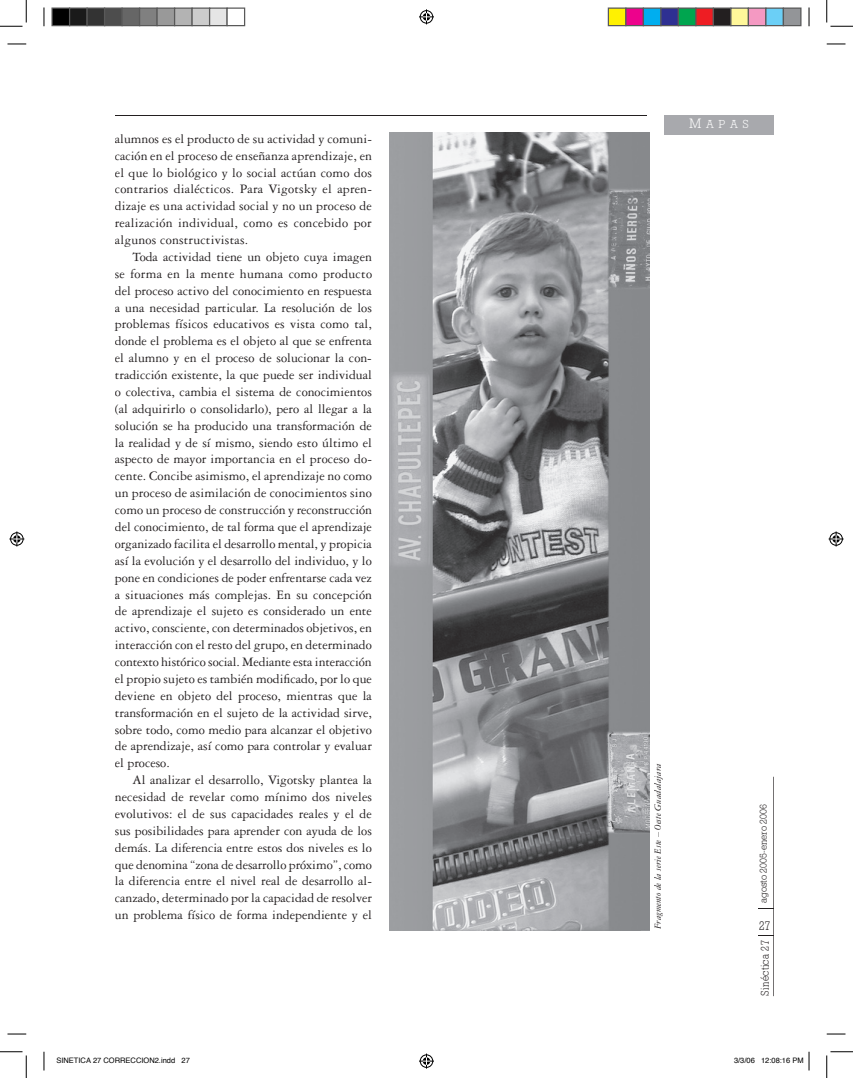
<style>
.page{position:relative;width:853px;height:1078px;background:#fff}
.page>*{position:absolute;margin:0;border:0;box-sizing:border-box;transform-origin:0 0}
.t1{font:13.75px/16.9px "Garamond Three";color:#231f20;text-align:justify}
.t2{font:12.5px "Geometric Slab 712 BT Light A";color:#231f20;scale:.9 1}
.t3{font:11.75px "Geometric Slab 712 BT Light A";color:#fff}
.t4{font:11.25px "Geometric Slab 712 BT Light A";letter-spacing:.04em;color:#231f20;scale:.9 1}
.t5{font:italic 10px "Garamond Three";color:#231f20}
.t6{font:10px "Geometric Slab 712 BT Light A";color:#231f20}
.t7{font:7.5px "Helvetica";color:#000}
.s1{font-size:13.75px}
</style>
<div class="page">
<svg style="left:758px;top:777px;width:16px;height:219px"></svg>
<hr style="left:115px;top:115px;width:532px;height:1px;background:#231f20">
<div style="left:664px;top:115px;width:109px;height:20px;background:#a8a9ad"></div>
<img style="left:390px;top:133px;width:259px;height:797px">
<svg style="left:8px;top:43px;width:18px;height:2px"></svg>
<svg style="left:827px;top:43px;width:18px;height:2px"></svg>
<svg style="left:8px;top:1033px;width:18px;height:2px"></svg>
<svg style="left:827px;top:1033px;width:18px;height:2px"></svg>
<svg style="left:43px;top:7px;width:2px;height:19px"></svg>
<svg style="left:43px;top:1052px;width:2px;height:18px"></svg>
<svg style="left:808px;top:7px;width:2px;height:19px"></svg>
<svg style="left:0;top:0;width:27px;height:27px"></svg>
<svg style="left:0;top:1051px;width:27px;height:27px"></svg>
<svg style="left:826px;top:0;width:27px;height:27px"></svg>
<svg style="left:826px;top:1051px;width:27px;height:27px"></svg>
<svg style="left:419px;top:9px;width:15px;height:15px"></svg>
<svg style="left:419px;top:1054px;width:15px;height:15px"></svg>
<svg style="left:9px;top:531px;width:15px;height:15px"></svg>
<svg style="left:829px;top:531px;width:15px;height:15px"></svg>
<div style="left:52px;top:8px;width:18px;height:18px;background:#000"></div>
<div style="left:51px;top:8px;width:19px;height:18px;border:1px solid #595959"></div>
<div style="left:70px;top:8px;width:17px;height:18px;background:#1a1a1a"></div>
<div style="left:69px;top:8px;width:19px;height:18px;border:1px solid #595959"></div>
<div style="left:87px;top:8px;width:18px;height:18px;background:#333"></div>
<div style="left:86px;top:8px;width:19px;height:18px;border:1px solid #595959"></div>
<div style="left:105px;top:8px;width:17px;height:18px;background:#4d4d4d"></div>
<div style="left:104px;top:8px;width:19px;height:18px;border:1px solid #595959"></div>
<div style="left:122px;top:8px;width:18px;height:18px;background:#666"></div>
<div style="left:121px;top:8px;width:19px;height:18px;border:1px solid #595959"></div>
<div style="left:140px;top:8px;width:17px;height:18px;background:#808080"></div>
<div style="left:139px;top:8px;width:19px;height:18px;border:1px solid #595959"></div>
<div style="left:157px;top:8px;width:18px;height:18px;background:#999"></div>
<div style="left:156px;top:8px;width:19px;height:18px;border:1px solid #595959"></div>
<div style="left:175px;top:8px;width:17px;height:18px;background:#b3b3b3"></div>
<div style="left:174px;top:8px;width:19px;height:18px;border:1px solid #595959"></div>
<div style="left:192px;top:8px;width:18px;height:18px;background:#ccc"></div>
<div style="left:191px;top:8px;width:19px;height:18px;border:1px solid #595959"></div>
<div style="left:210px;top:8px;width:17px;height:18px;background:#e5e5e5"></div>
<div style="left:209px;top:8px;width:19px;height:18px;border:1px solid #595959"></div>
<div style="left:226px;top:8px;width:19px;height:18px;border:1px solid #595959"></div>
<div style="left:608px;top:8px;width:18px;height:18px;background:#fff101"></div>
<div style="left:608px;top:8px;width:18px;height:18px;border:1px solid #595959"></div>
<div style="left:626px;top:8px;width:17px;height:18px;background:#ed028c"></div>
<div style="left:625px;top:8px;width:19px;height:18px;border:1px solid #595959"></div>
<div style="left:643px;top:8px;width:18px;height:18px;background:#00aeef"></div>
<div style="left:643px;top:8px;width:18px;height:18px;border:1px solid #595959"></div>
<div style="left:661px;top:8px;width:17px;height:18px;background:#2e3092"></div>
<div style="left:660px;top:8px;width:19px;height:18px;border:1px solid #595959"></div>
<div style="left:678px;top:8px;width:18px;height:18px;background:#00a54f"></div>
<div style="left:678px;top:8px;width:18px;height:18px;border:1px solid #595959"></div>
<div style="left:696px;top:8px;width:17px;height:18px;background:#ee1d23"></div>
<div style="left:695px;top:8px;width:19px;height:18px;border:1px solid #595959"></div>
<div style="left:713px;top:8px;width:18px;height:18px;background:#231f20"></div>
<div style="left:713px;top:8px;width:18px;height:18px;border:1px solid #595959"></div>
<div style="left:731px;top:8px;width:17px;height:18px;background:#fff79a"></div>
<div style="left:730px;top:8px;width:19px;height:18px;border:1px solid #595959"></div>
<div style="left:748px;top:8px;width:18px;height:18px;background:#f499c2"></div>
<div style="left:748px;top:8px;width:18px;height:18px;border:1px solid #595959"></div>
<div style="left:766px;top:8px;width:17px;height:18px;background:#6bcff6"></div>
<div style="left:765px;top:8px;width:19px;height:18px;border:1px solid #595959"></div>
<div style="left:783px;top:8px;width:18px;height:18px;background:#939598"></div>
<div style="left:783px;top:8px;width:18px;height:18px;border:1px solid #595959"></div>
<svg style="left:808px;top:1052px;width:2px;height:18px"></svg>
<p class="t1" style="left:115px;top:130px;width:259px">alumnos es el producto de su actividad y comuni&shy;cación en el proceso de enseñanza aprendizaje, en el que lo biológico y lo social actúan como dos contrarios dialécticos. Para Vigotsky el apren&shy;dizaje es una actividad social y no un proceso de realización individual, como es concebido por algunos constructivistas.</p>
<p class="t1" style="left:115px;top:248px;width:259px;text-indent:18px">Toda actividad tiene un objeto cuya imagen se forma en la mente humana como producto del proceso activo del conocimiento en respuesta a una necesidad particular. La resolución de los problemas físicos educativos es vista como tal, donde el problema es el objeto al que se enfrenta el alumno y en el proceso de solucionar la con&shy;tradicción existente, la que puede ser individual o colectiva, cambia el sistema de conocimientos (al adquirirlo o consolidarlo), pero al llegar a la solución se ha producido una transformación de la realidad y de sí mismo, siendo esto último el aspecto de mayor importancia en el proceso do&shy;cente. Concibe asimismo, el aprendizaje no como un proceso de asimilación de conocimientos sino como un proceso de construcción y reconstrucción del conocimiento, de tal forma que el aprendizaje organizado facilita el desarrollo mental, y propicia así la evolución y el desarrollo del individuo, y lo pone en condiciones de poder enfrentarse cada vez a situaciones más complejas. En su concepción de aprendizaje el sujeto es considerado un ente activo, consciente, con determinados objetivos, en interacción con el resto del grupo, en determinado contexto histórico social. Mediante esta interacción el propio sujeto es también modificado, por lo que deviene en objeto del proceso, mientras que la transformación en el sujeto de la actividad sirve, sobre todo, como medio para alcanzar el objetivo de aprendizaje, así como para controlar y evaluar el proceso.</p>
<p class="t1" style="left:115px;top:772px;width:259px;text-indent:18px">Al analizar el desarrollo, Vigotsky plantea la necesidad de revelar como mínimo dos niveles evolutivos: el de sus capacidades reales y el de sus posibilidades para aprender con ayuda de los demás. La diferencia entre estos dos niveles es lo que denomina “zona de desarrollo próximo”, como la diferencia entre el nivel real de desarrollo al&shy;canzado, determinado por la capacidad de resolver un problema físico de forma independiente y el</p>
<p class="t5" style="left:652px;top:929px;width:167px;rotate:-90deg">Fragmento de la serie Este – Oeste Guadalajara</p>
<p class="t3" style="left:689px;top:117px;width:61px"><span class="s1">M</span>APAS</p>
<p class="t6" style="left:757px;top:903px;width:100px;rotate:-90deg">agosto 2005-enero 2006</p>
<p class="t2" style="left:759px;top:918px;width:14px">27</p>
<p class="t4" style="left:758px;top:996px;width:63px;rotate:-90deg">Sinéctica 27</p>
<p class="t7" style="left:56px;top:1055px;width:135px">SINETICA 27 CORRECCION2.indd 27</p>
<p class="t7" style="left:734px;top:1055px;width:71px">3/3/06 12:08:16 PM</p>
</div>
